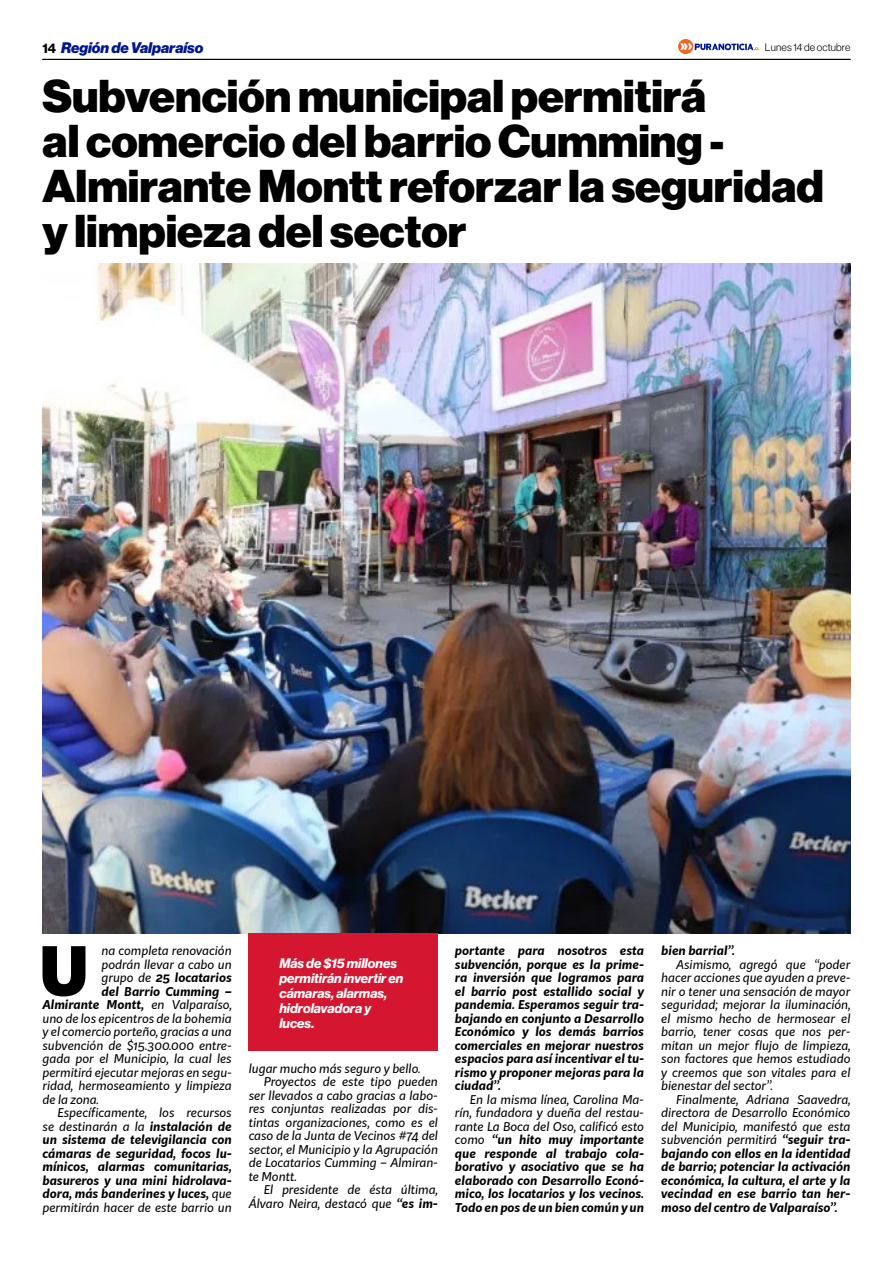
<style>
.page{position:relative;width:893px;height:1263px;background:#fff}
.page>*{position:absolute;margin:0;border:0;box-sizing:border-box;transform-origin:0 0}
.t1{font:900 66.3px "Kit Sans";color:#000}
.t2{font:45px/45px "N Haas Grotesk DS Pro 95 Blk";color:#000}
.t3{font:15px "N Haas Grotesk DS Pro 96 Blk It";color:#00178a}
.t4{font:13.5px/15px "N Haas Grotesk DS Pro 76 Bd It";color:#fff}
.t5{font:italic 700 12px/13.5px "Kit Sans";color:#000;text-align:justify}
.t6{font:italic 12px/13.5px "Kit Sans";color:#000;text-align:justify}
.t7{font:10.5px "N Haas Grotesk DS Pro 45 Lt";letter-spacing:.015em;color:#000}
.s1{font-family:"N Haas Grotesk DS Pro 75 Bd";font-size:13.5px;color:#000}
.s2{font-weight:400}
.s3{font-weight:700}
</style>
<div class="page">
<hr style="left:43px;top:59px;width:807px;height:1px;background:#000">
<svg style="left:678px;top:39px;width:81px;height:15px"></svg>
<img style="left:43px;top:264px;width:807px;height:669px">
<div style="left:249px;top:933px;width:189px;height:118px;background:#d41630"></div>
<p class="t3" style="left:43px;top:39px;width:162px"><span class="s1">14</span> Región de Valparaíso</p>
<p class="t7" style="left:765px;top:41px;width:87px">Lunes 14 de octubre</p>
<h2 class="t2" style="left:43px;top:74px;width:783px">Subvención municipal permitirá<br>al comercio del barrio Cumming -<br>Almirante Montt reforzar la seguridad y limpieza del sector</h2>
<h1 class="t1" style="left:40px;top:911px;width:49px">U</h1>
<p class="t6" style="left:102px;top:943px;width:132px">na completa renovación</p>
<p class="t6" style="left:102px;top:957px;width:132px">podrán llevar a cabo un</p>
<p class="t5" style="left:102px;top:970px;width:132px"><span class="s2">grupo de</span> 25 locatarios</p>
<p class="t5" style="left:102px;top:983px;width:132px">del Barrio Cumming –</p>
<p class="t5" style="left:43px;top:997px;width:191px">Almirante Montt, <span class="s2">en Valparaíso,</span></p>
<p class="t6" style="left:43px;top:1011px;width:191px">uno de los epicentros de la bohemia</p>
<p class="t6" style="left:43px;top:1024px;width:191px">y el comercio porteño, gracias a una</p>
<p class="t6" style="left:43px;top:1038px;width:191px">subvención de $15.300.000 entre-</p>
<p class="t6" style="left:43px;top:1051px;width:191px">gada por el Municipio, la cual les</p>
<p class="t6" style="left:43px;top:1065px;width:191px">permitirá ejecutar mejoras en segu-</p>
<p class="t6" style="left:43px;top:1078px;width:191px">ridad, hermoseamiento y limpieza</p>
<p class="t6" style="left:43px;top:1092px;width:58px">de la zona.</p>
<p class="t6" style="left:58px;top:1105px;width:176px">Específicamente, los recursos</p>
<p class="t6" style="left:43px;top:1119px;width:191px">se destinarán a la <span class="s3">instalación de</span></p>
<p class="t5" style="left:43px;top:1132px;width:191px">un sistema de televigilancia con</p>
<p class="t5" style="left:43px;top:1145px;width:191px">cámaras de seguridad, focos lu-</p>
<p class="t5" style="left:43px;top:1159px;width:191px">mínicos, alarmas comunitarias,</p>
<p class="t5" style="left:43px;top:1172px;width:191px">basureros y una mini hidrolava-</p>
<p class="t5" style="left:43px;top:1186px;width:191px">dora, más banderines y luces, <span class="s2">que</span></p>
<p class="t6" style="left:43px;top:1200px;width:191px">permitirán hacer de este barrio un</p>
<p class="t4" style="left:279px;top:955px;width:125px">Más de $15 millones permitirán invertir en cámaras, alarmas, hidrolavadora y luces.</p>
<p class="t6" style="left:249px;top:1061px;width:173px">lugar mucho más seguro y bello.</p>
<p class="t6" style="left:264px;top:1074px;width:176px">Proyectos de este tipo pueden</p>
<p class="t6" style="left:249px;top:1088px;width:191px">ser llevados a cabo gracias a labo-</p>
<p class="t6" style="left:249px;top:1101px;width:191px">res conjuntas realizadas por dis-</p>
<p class="t6" style="left:249px;top:1115px;width:191px">tintas organizaciones, como es el</p>
<p class="t6" style="left:249px;top:1128px;width:191px">caso de la Junta de Vecinos #74 del</p>
<p class="t6" style="left:249px;top:1142px;width:191px">sector, el Municipio y la Agrupación</p>
<p class="t6" style="left:249px;top:1155px;width:191px">de Locatarios Cumming – Almiran-</p>
<p class="t6" style="left:249px;top:1169px;width:50px">te Montt.</p>
<p class="t6" style="left:264px;top:1182px;width:176px">El presidente de ésta última,</p>
<p class="t6" style="left:249px;top:1196px;width:191px">Álvaro Neira, destacó que <span class="s3">“es im-</span></p>
<p class="t5" style="left:455px;top:943px;width:191px">portante para nosotros esta subvención, porque es la prime&shy;ra inversión que logramos para el barrio post estallido social y pandemia. Esperamos seguir tra&shy;bajando en conjunto a Desarrollo Económico y los demás barrios comerciales en mejorar nuestros espacios para así incentivar el tu&shy;rismo y proponer mejoras para la ciudad”.</p>
<p class="t5" style="left:455px;top:1091px;width:191px;text-indent:15px"><span class="s2">En la misma línea, Carolina Ma&shy;rín, fundadora y dueña del restau&shy;rante La Boca del Oso, calificó esto como</span> “un hito muy importante que responde al trabajo cola&shy;borativo y asociativo que se ha elaborado con Desarrollo Econó&shy;mico, los locatarios y los vecinos.<br>Todo en pos de un bien común y un</p>
<p class="t5" style="left:661px;top:943px;width:75px">bien barrial”.</p>
<p class="t6" style="left:661px;top:957px;width:191px;text-indent:15px">Asimismo, agregó que “poder hacer acciones que ayuden a preve&shy;nir o tener una sensación de mayor seguridad; mejorar la iluminación, el mismo hecho de hermosear el barrio, tener cosas que nos per&shy;mitan un mejor flujo de limpieza, son factores que hemos estudiado y creemos que son vitales para el bienestar del sector”.</p>
<p class="t5" style="left:661px;top:1091px;width:191px;text-indent:15px"><span class="s2">Finalmente, Adriana Saavedra, directora de Desarrollo Económico del Municipio, manifestó que esta subvención permitirá</span> “seguir tra&shy;bajando con ellos en la identidad de barrio; potenciar la activación económica, la cultura, el arte y la vecindad en ese barrio tan her&shy;moso del centro de Valparaíso”.</p>
</div>
